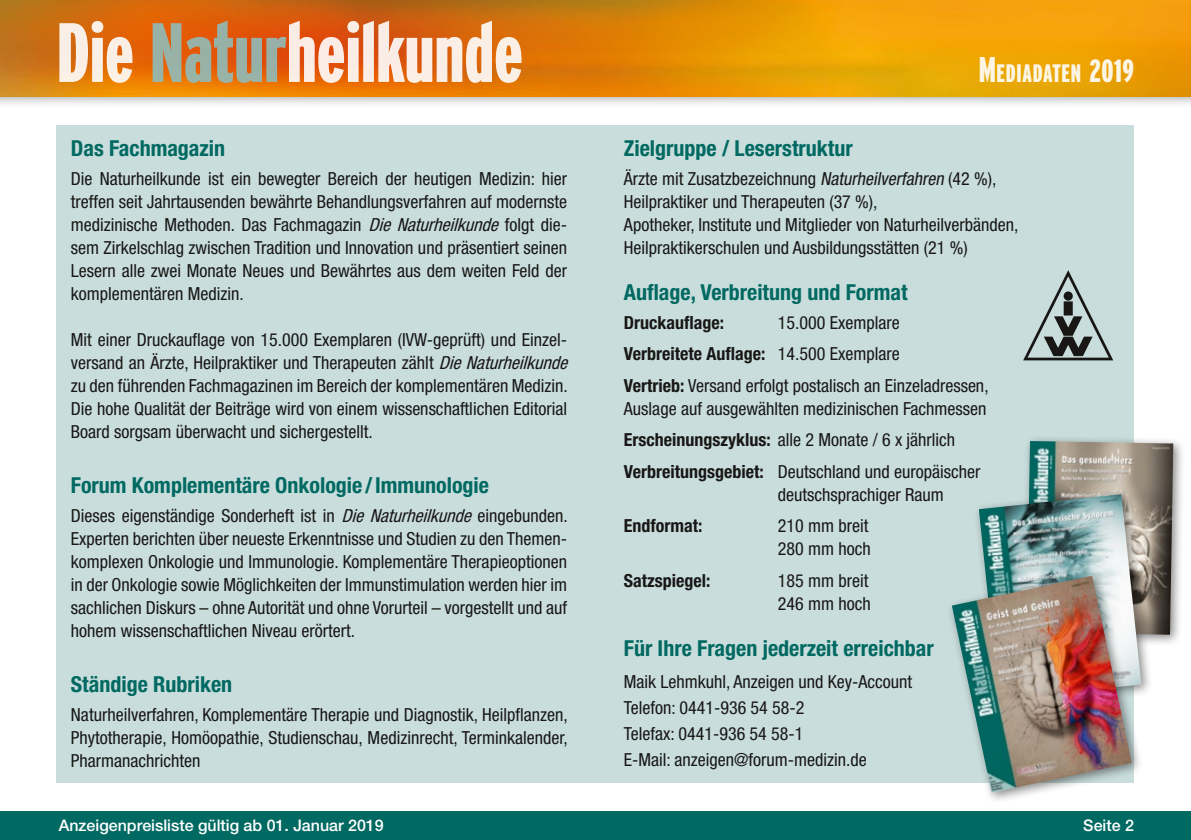
<style>
.page{position:relative;width:1191px;height:840px;background:#fff}
.page>*{position:absolute;margin:0;border:0;box-sizing:border-box;transform-origin:0 0}
.t1{font:900 extra-condensed 83.8px "Interstate";color:#fff}
.t2{font:900 extra-condensed 25.2px "Interstate";letter-spacing:.03em;color:#fff}
.t3{font:700 condensed 22px "Helvetica Neue";color:#006961}
.t4{font:condensed 18px/23px "Helvetica Neue";color:#181716}
.t5{font:700 condensed 18px "Helvetica Neue";color:#181716}
.t6{font:500 16px "Helvetica Neue";color:#fff}
.s1{color:#90bcba}
.s2{font-style:italic}
.s3{font-size:36px}
.s4{font-size:32px}
.s5{font-weight:700}
</style>
<div class="page">
<div style="left:0;top:0;width:1191px;height:109px;background:#181716;opacity:.5"></div>
<img style="left:0;top:0;width:1191px;height:96px">
<div style="left:0;top:811px;width:1191px;height:28px;background:#006961"></div>
<div style="left:57px;top:125px;width:1077px;height:657px;background:#c8dddc"></div>
<div style="left:1020px;top:434px;width:165px;height:212px;background:#181716;opacity:.5"></div>
<img style="left:1026px;top:441px;width:147px;height:193px">
<div style="left:972px;top:487px;width:181px;height:224px;background:#181716;opacity:.5"></div>
<img style="left:978px;top:494px;width:163px;height:76px">
<div style="left:946px;top:570px;width:197px;height:234px;background:#181716;opacity:.5"></div>
<img style="left:951px;top:575px;width:180px;height:217px">
<svg style="left:1023px;top:270px;width:90px;height:90px"></svg>
<h1 class="t1" style="left:57px;top:6px;width:468px">Die <span class="s1">Natur</span>heilkunde</h1>
<p class="t3" style="left:71px;top:135px;width:156px">Das Fachmagazin</p>
<p class="t4" style="left:71px;top:167px;width:498px;text-align:justify">Die Naturheilkunde ist ein bewegter Bereich der heutigen Medizin: hier treffen seit Jahrtausenden bewährte Behandlungsverfahren auf modernste medizinische Methoden. Das Fachmagazin <span class="s2">Die Naturheilkunde</span> folgt die&shy;sem Zirkelschlag zwischen Tradition und Innovation und präsentiert seinen Lesern alle zwei Monate Neues und Bewährtes aus dem weiten Feld der komplementären Medizin.</p>
<p class="t4" style="left:71px;top:328px;width:503px">Mit einer Druckauflage von 15.000 Exemplaren (IVW-geprüft) und Einzel&shy;versand an Ärzte, Heilpraktiker und Therapeuten zählt <span class="s2">DieNaturheilkunde </span>zu den führenden Fachmagazinen im Bereich der komplementären Medizin.<br>Die hohe Qualität der Beiträge wird von einem wissenschaftlichen Editorial Board sorgsam überwacht und sichergestellt.</p>
<p class="t3" style="left:71px;top:471px;width:420px">Forum Komplementäre Onkologie /Immunologie</p>
<p class="t4" style="left:71px;top:503px;width:498px">Dieses eigenständige Sonderheft ist in <span class="s2">DieNaturheilkunde</span>eingebunden.<br>Experten berichten über neueste Erkenntnisse und Studien zu den Themen&shy;komplexen Onkologie und Immunologie. Komplementäre Therapieoptionen in der Onkologie sowie Möglichkeiten der Immunstimulation werden hier im sachlichen Diskurs – ohne Autorität und ohne Vorurteil – vorgestellt und auf hohem wissenschaftlichen Niveau erörtert.</p>
<p class="t3" style="left:71px;top:670px;width:163px">Ständige Rubriken</p>
<p class="t4" style="left:71px;top:702px;width:498px;text-align:justify">Naturheilverfahren, Komplementäre Therapie und Diagnostik, Heilpflanzen, Phytotherapie, Homöopathie, Studienschau, Medizinrecht, Terminkalender, Pharmanachrichten</p>
<h2 class="t2" style="left:978px;top:59px;width:157px"><span class="s3">M</span>EDIADATEN <span class="s4">2019</span></h2>
<p class="t3" style="left:624px;top:135px;width:230px">Zielgruppe / Leserstruktur</p>
<p class="t4" style="left:624px;top:167px;width:396px">Ärzte mit Zusatzbezeichnung <span class="s2">Naturheilverfahren</span> (42 %), Heilpraktiker und Therapeuten (37 %),<br>Apotheker, Institute und Mitglieder von Naturheilverbänden, Heilpraktikerschulen und Ausbildungsstätten (21 %)</p>
<p class="t3" style="left:624px;top:278px;width:285px">Auflage, Verbreitung und Format</p>
<p class="t5" style="left:624px;top:311px;width:102px">Druckauflage:</p>
<p class="t4" style="left:624px;top:306px;width:366px;line-height:31.6px;text-indent:154px">15.000 Exemplare<br><span class="s5">Verbreitete Auflage:</span> 14.500 Exemplare<br><span class="s5">Vertrieb:</span> Versand erfolgt postalisch an Einzeladressen,</p>
<p class="t4" style="left:624px;top:392px;width:364px;line-height:31.6px">Auslage auf ausgewählten medizinischen Fachmessen<br><span class="s5">Erscheinungszyklus:</span> alle 2 Monate / 6 x jährlich<br><span class="s5">Verbreitungsgebiet:</span> Deutschland und europäischer</p>
<p class="t4" style="left:778px;top:482px;width:167px">deutschsprachiger Raum</p>
<p class="t5" style="left:624px;top:515px;width:80px">Endformat:</p>
<p class="t4" style="left:778px;top:514px;width:94px">210 mm breit<br>280 mm hoch</p>
<p class="t5" style="left:624px;top:569px;width:88px">Satzspiegel:</p>
<p class="t4" style="left:778px;top:568px;width:94px">185 mm breit<br>246 mm hoch</p>
<p class="t3" style="left:624px;top:634px;width:311px">Für Ihre Fragen jederzeit erreichbar</p>
<p class="t4" style="left:624px;top:668px;width:290px;line-height:26px">Maik Lehmkuhl, Anzeigen und Key-Account<br>Telefon: 0441-936 54 58-2<br>Telefax: 0441-936 54 58-1<br>E-Mail: anzeigen@forum-medizin.de</p>
<p class="t6" style="left:59px;top:815px;width:326px">Anzeigenpreisliste gültig ab 01. Januar 2019</p>
<p class="t6" style="left:1083px;top:815px;width:52px">Seite 2</p>
</div>
